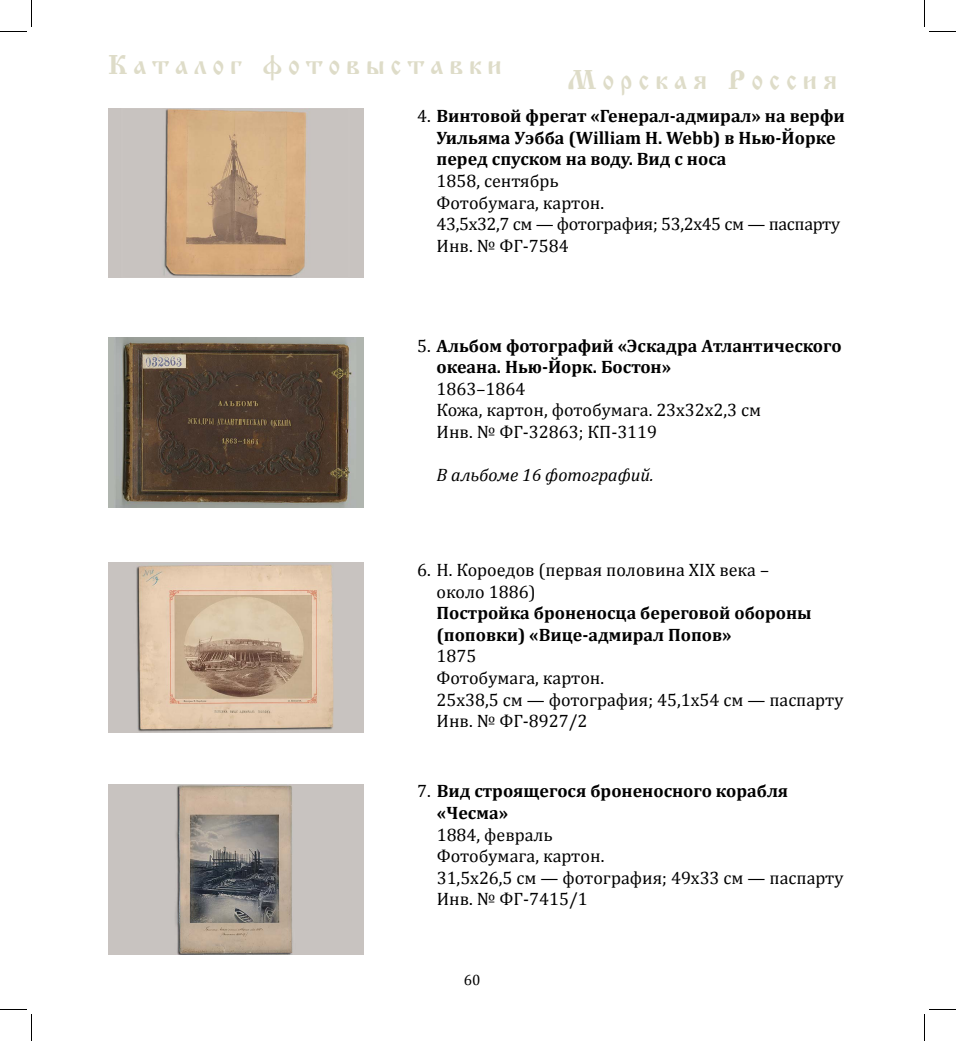
<style>
.page{position:relative;width:956px;height:1041px;background:#fff}
.page>*{position:absolute;margin:0;border:0;box-sizing:border-box;transform-origin:0 0}
.t1{font:27px "Izhitsa";letter-spacing:.21em;color:#dedcc8}
.t2{font:18px/21.6px "Cambria";color:#000}
.t3{font:700 18px/21.6px "Cambria";color:#000}
.t4{font:italic 18px "Cambria";color:#000}
.t5{font:15px "Cambria";color:#000}
.s1{font-weight:400}
</style>
<div class="page">
<img style="left:108px;top:108px;width:255px;height:170px">
<img style="left:108px;top:562px;width:255px;height:170px">
<img style="left:108px;top:784px;width:255px;height:170px">
<img style="left:108px;top:338px;width:255px;height:170px">
<svg style="left:0;top:0;width:32px;height:32px"></svg>
<svg style="left:0;top:1009px;width:32px;height:32px"></svg>
<svg style="left:924px;top:0;width:32px;height:32px"></svg>
<svg style="left:924px;top:1009px;width:32px;height:32px"></svg>
<h1 class="t1" style="left:108px;top:49px;width:395px">Каталог фотовыставки</h1>
<h1 class="t1" style="left:568px;top:64px;width:271px">Морская Россия</h1>
<p class="t3" style="left:437px;top:105px;width:410px;text-indent:-19px"><span class="s1">4.</span> Винтовой фрегат «Генерал-адмирал» на верфи<br>Уильяма Уэбба (William H. Webb) в Нью-Йорке перед спуском на воду. Вид с носа</p>
<p class="t2" style="left:437px;top:170px;width:405px">1858, сентябрь<br>Фотобумага, картон.<br>43,5х32,7 см — фотография; 53,2х45 см — паспарту<br>Инв. № ФГ-7584</p>
<p class="t3" style="left:437px;top:334px;width:407px;text-indent:-19px"><span class="s1">5.</span> Альбом фотографий «Эскадра Атлантического океана. Нью-Йорк. Бостон»</p>
<p class="t2" style="left:437px;top:378px;width:326px">1863–1864<br>Кожа, картон, фотобумага. 23х32х2,3 см<br>Инв. № ФГ-32863; КП-3119</p>
<p class="t4" style="left:437px;top:462px;width:219px">В альбоме 16 фотографий.</p>
<p class="t2" style="left:437px;top:559px;width:334px;text-indent:-19px">6. Н. Короедов (первая половина XIX века – около 1886)</p>
<p class="t3" style="left:437px;top:602px;width:377px">Постройка броненосца береговой обороны (поповки) «Вице-адмирал Попов»</p>
<p class="t2" style="left:437px;top:645px;width:408px">1875<br>Фотобумага, картон.<br>25х38,5 см — фотография; 45,1х54 см — паспарту<br>Инв. № ФГ-8927/2</p>
<p class="t3" style="left:437px;top:780px;width:353px;text-indent:-19px"><span class="s1">7.</span> Вид строящегося броненосного корабля «Чесма»</p>
<p class="t2" style="left:437px;top:824px;width:408px">1884, февраль<br>Фотобумага, картон.<br>31,5х26,5 см — фотография; 49х33 см — паспарту<br>Инв. № ФГ-7415/1</p>
<p class="t5" style="left:464px;top:971px;width:18px">60</p>
</div>
